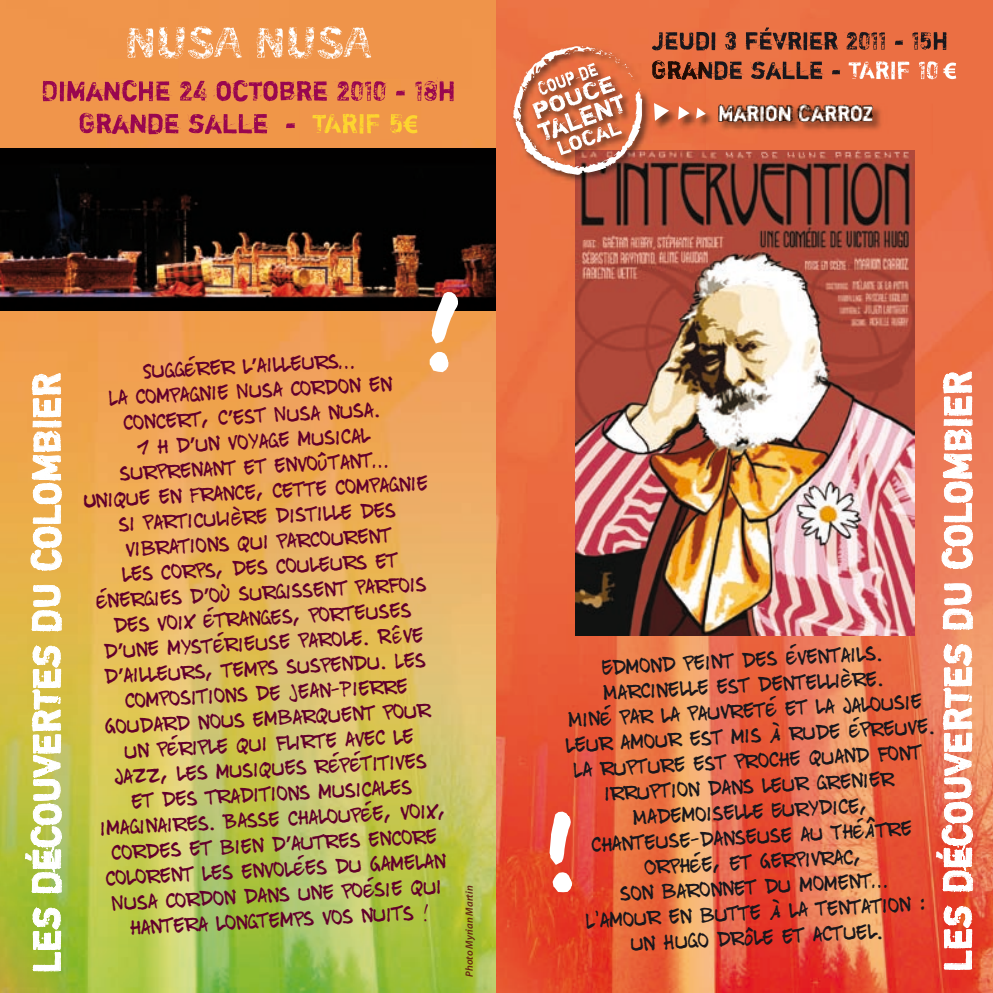
<style>
.page{position:relative;width:993px;height:993px;background:#fff}
.page>*{position:absolute;margin:0;border:0;box-sizing:border-box;transform-origin:0 0}
.t1{font:38.5px "Shortcut";color:#fff}
.t2{font:21px/25.2px "Tinet";color:#62002b;text-align:center}
.t3{font:21px/25.2px "Tinet";color:#1a171c;text-align:center}
.t4{font:italic 600 10.5px "Myriad Pro";color:#642211}
.s1{font-family:"Myriad Pro";font-weight:700}
</style>
<div class="page">
<img style="left:0;top:0;width:496px;height:992px">
<svg style="left:28px;top:905px;width:35px;height:69px"></svg>
<svg style="left:22px;top:643px;width:42px;height:251px"></svg>
<svg style="left:30px;top:584px;width:32px;height:48px"></svg>
<svg style="left:26px;top:372px;width:38px;height:199px"></svg>
<svg style="left:312px;top:113px;width:105px;height:21px;background:#f4ac40"></svg>
<svg style="left:79px;top:113px;width:216px;height:21px;background:#ce5d4b"></svg>
<svg style="left:43px;top:78px;width:410px;height:26px;background:#d4674b"></svg>
<svg style="left:127px;top:26px;width:244px;height:33px;background:#f3af79"></svg>
<img style="left:0;top:148px;width:496px;height:162px">
<img style="left:496px;top:0;width:496px;height:992px">
<svg style="left:939px;top:904px;width:34px;height:68px"></svg>
<svg style="left:933px;top:642px;width:41px;height:250px"></svg>
<svg style="left:940px;top:582px;width:33px;height:49px"></svg>
<svg style="left:936px;top:370px;width:38px;height:200px"></svg>
<img style="left:575px;top:150px;width:338px;height:485px">
<svg style="left:848px;top:61px;width:107px;height:18px"></svg>
<svg style="left:705px;top:60px;width:135px;height:20px;background:#a05135"></svg>
<svg style="left:420px;top:287px;width:43px;height:90px"></svg>
<svg style="left:544px;top:699px;width:33px;height:197px;background:#e96951"></svg>
<img style="left:510px;top:44px;width:195px;height:195px">
<img style="left:575px;top:150px;width:130px;height:89px">
<img style="left:652px;top:60px;width:12px;height:19px">
<svg style="left:512px;top:46px;width:131px;height:130px"></svg>
<img style="left:761px;top:104px;width:112px;height:19px">
<img style="left:717px;top:150px;width:196px;height:4px">
<img style="left:653px;top:102px;width:75px;height:41px">
<img style="left:717px;top:104px;width:11px;height:39px">
<svg style="left:653px;top:103px;width:15px;height:18px"></svg>
<svg style="left:678px;top:106px;width:11px;height:14px"></svg>
<svg style="left:696px;top:107px;width:9px;height:12px"></svg>
<svg style="left:651px;top:27px;width:295px;height:25px;background:#ae5638"></svg>
<img style="left:717px;top:105px;width:120px;height:18px">
<h1 class="t1" style="left:23px;top:972px;width:601px;rotate:-90deg">LES DÉCOUVERTES DU COLOMBIER</h1>
<p class="t2" style="left:76px;top:360px;width:347px;rotate:-3deg">Suggérer l<span class="s1">’</span>ailleurs…<br>La compagnie Nusa Cordon en concert, c<span class="s1">’</span>est Nusa nusa.<br>1 h d<span class="s1">’</span>un voyage musical surprenant et envoûtant…<br>Unique en France, cette compagnie si particulière distille des vibrations qui parcourent<br>les corps, des couleurs et énergies d<span class="s1">’</span>où surgissent parfois des voix étranges, porteuses d<span class="s1">’</span>une mystérieuse parole. Rêve d<span class="s1">’</span>ailleurs, temps suspendu. Les compositions de Jean-Pierre<br>Goudard nous embarquent pour un périple qui flirte avec le jazz, les musiques répétitives<br>et des traditions musicales imaginaires. Basse chaloupée, voix, cordes et bien d<span class="s1">’</span>autres encore colorent les envolées du Gamelan<br>Nusa Cordon dans une poésie qui hantera longtemps vos nuits !</p>
<p class="t4" style="left:462px;top:976px;width:93px;rotate:-90deg">Photo Myrian Martin</p>
<h1 class="t1" style="left:933px;top:971px;width:601px;rotate:-90deg">LES DÉCOUVERTES DU COLOMBIER</h1>
<p class="t3" style="left:561px;top:655px;width:371px;rotate:-3deg">Edmond peint des éventails.<br>Marcinelle est dentellière.<br>Miné par la pauvreté et la jalousie leur amour est mis à rude épreuve.<br>La rupture est proche quand font irruption dans leur grenier<br>Mademoiselle Eurydice, chanteuse-danseuse au Théâtre<br>Orphée, et Gerpivrac,<br>son baronnet du moment…<br>L'amour en butte à la tentation :<br>un Hugo drôle et actuel.</p>
</div>
